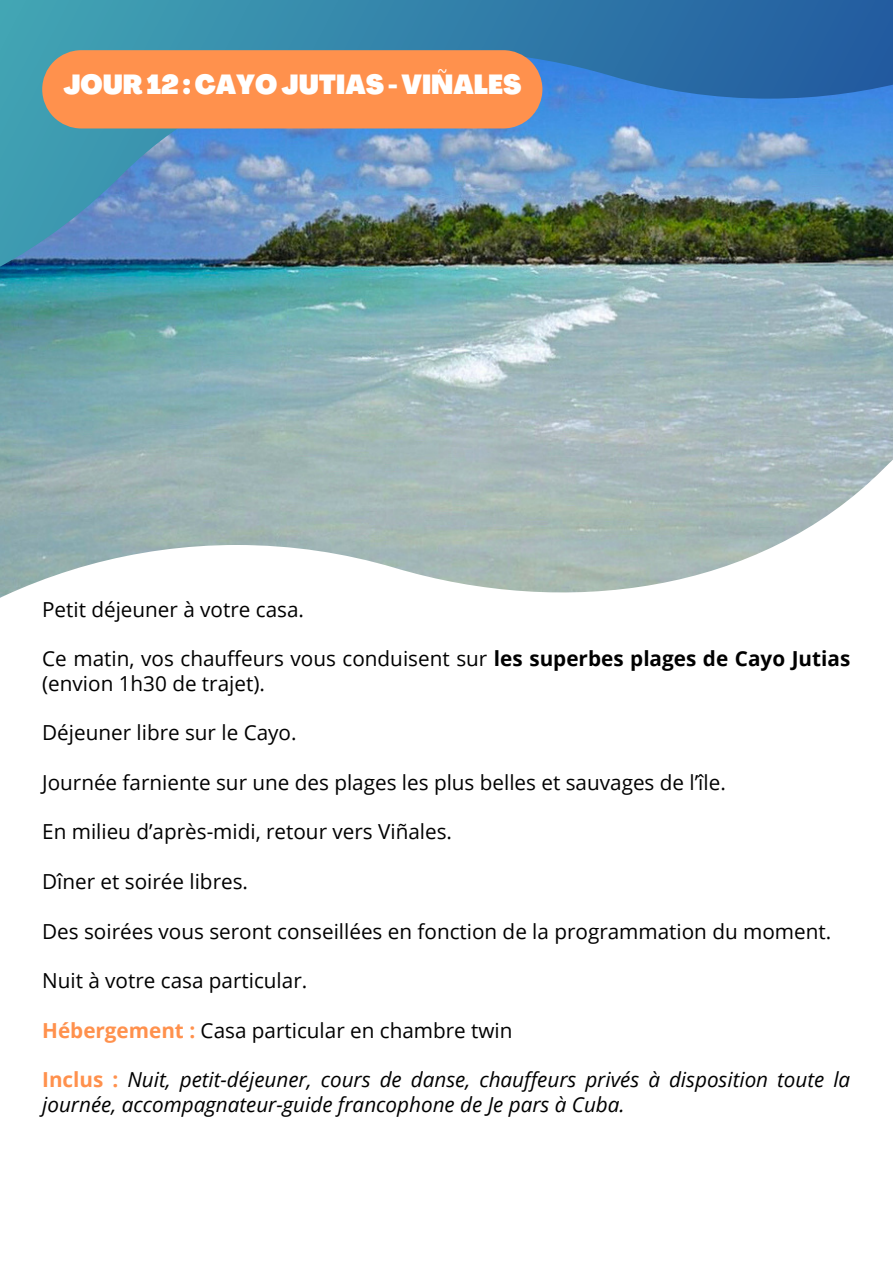
<style>
.page{position:relative;width:893px;height:1264px;background:#fff}
.page>*{position:absolute;margin:0;border:0;box-sizing:border-box;transform-origin:0 0}
.t1{font:900 condensed 27px "Agrandir";color:#fff}
.t2{font:20.7px/24.8px "Open Sans";color:#000}
.t3{font:italic 20.7px/24.8px "Open Sans";color:#000}
.s1{font-weight:700}
.s2{font-weight:700;color:#ff914d}
.s3{font-weight:700;font-style:normal;color:#ff914d}
</style>
<div class="page">
<img style="left:0;top:311px;width:892px;height:21px">
<svg style="left:0;top:332px;width:892px;height:266px"></svg>
<img style="left:0;top:0;width:892px;height:311px">
<div style="left:42px;top:50px;width:500px;height:78px;background:#ff914d"></div>
<p class="t1" style="left:63px;top:74px;width:459px">JOUR 12:CAYO JUTIAS-VIÑALES</p>
<p class="t2" style="left:42px;top:596px;width:263px">Petit déjeuner à votre casa.</p>
<p class="t2" style="left:42px;top:645px;width:809px">Ce matin, vos chauffeurs vous conduisent sur <span class="s1">les superbes plages de Cayo Jutias </span>(envion 1h30 de trajet).</p>
<p class="t2" style="left:42px;top:720px;width:256px">Déjeuner libre sur le Cayo.</p>
<p class="t2" style="left:42px;top:769px;width:685px">Journée farniente sur une des plages les plus belles et sauvages de l’île.</p>
<p class="t2" style="left:42px;top:819px;width:411px">En milieu d’après-midi, retour vers Viñales.</p>
<p class="t2" style="left:42px;top:868px;width:207px">Dîner et soirée libres.</p>
<p class="t2" style="left:42px;top:918px;width:790px">Des soirées vous seront conseillées en fonction de la programmation du moment.</p>
<p class="t2" style="left:42px;top:967px;width:266px">Nuit à votre casa particular.</p>
<p class="t2" style="left:42px;top:1017px;width:472px"><span class="s2">Hébergement :</span> Casa particular en chambre twin</p>
<p class="t3" style="left:42px;top:1066px;width:809px"><span class="s3">Inclus :</span> Nuit, petit-déjeuner, cours de danse, chauffeurs privés à disposition toute la journée, accompagnateur-guide francophone de Je pars à Cuba.</p>
</div>
